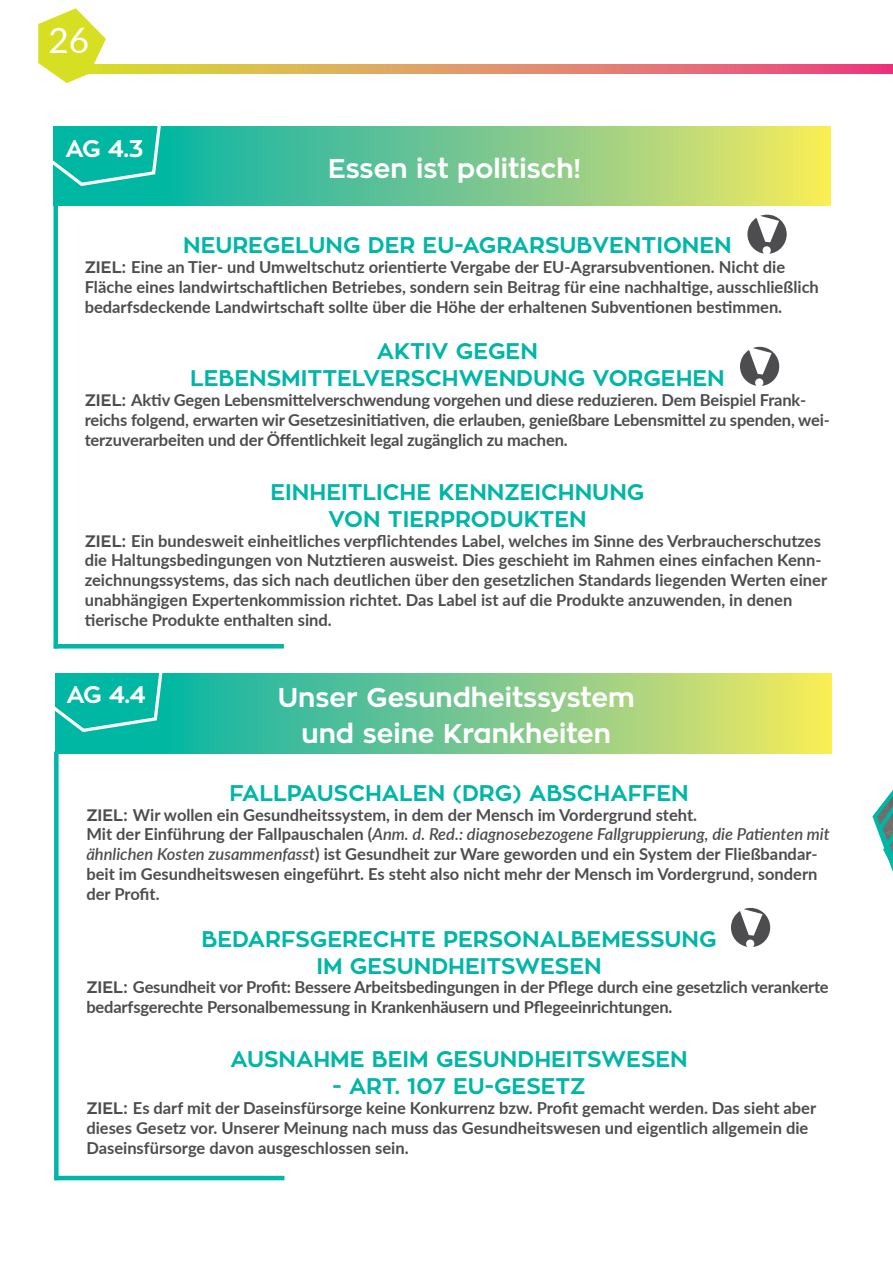
<style>
.page{position:relative;width:893px;height:1263px;background:#fff}
.page>*{position:absolute;margin:0;border:0;box-sizing:border-box;transform-origin:0 0}
.t1{font:35.1px "Lato";color:#fff}
.t2{font:700 27px/36px "Zona Pro";color:#fff;text-align:center}
.t3{font:700 24px "Zona Pro";color:#fff}
.t4{font:700 22.5px "Zona Pro";color:#00b6a7}
.t5{font:700 16.5px/19.8px "Lato";color:#4d4d4f}
.s1{font-family:"Zona Pro"}
.s2{font-weight:600;font-style:italic}
</style>
<div class="page">
<svg style="left:165px;top:65px;width:728px;height:8px;background:#e28a68"></svg>
<svg style="left:55px;top:674px;width:777px;height:79px;background:#7cca89"></svg>
<svg style="left:53px;top:648px;width:114px;height:87px"></svg>
<svg style="left:872px;top:790px;width:21px;height:82px"></svg>
<div style="left:54px;top:751px;width:5px;height:429px;background:#00b6a7"></div>
<hr style="left:54px;top:1176px;width:230px;height:4px;background:#00b6a7">
<svg style="left:53px;top:126px;width:777px;height:79px;background:#7cca89"></svg>
<div style="left:53px;top:204px;width:5px;height:444px;background:#00b6a7"></div>
<hr style="left:54px;top:644px;width:230px;height:4px;background:#00b6a7">
<svg style="left:747px;top:215px;width:40px;height:39px"></svg>
<svg style="left:740px;top:347px;width:39px;height:39px"></svg>
<svg style="left:731px;top:908px;width:39px;height:39px"></svg>
<svg style="left:38px;top:8px;width:127px;height:181px"></svg>
<h1 class="t1" style="left:49px;top:15px;width:42px">26</h1>
<h3 class="t3" style="left:65px;top:132px;width:80px">AG 4.3</h3>
<h2 class="t2" style="left:328px;top:151px;width:254px">ESSEN IST POLITISCH!</h2>
<h3 class="t4" style="left:183px;top:230px;width:442px">NEU REGELUNG DER EU-AGRARSUBVENTIONEN</h3>
<p class="t5" style="left:85px;top:256px;width:736px"><span class="s1">ZIEL:</span> Eine an Tier- und Umweltschutz orientierte Vergabe der EU-Agrarsubventionen. Nicht die<br>Fläche eines landwirtschaftlichen Betriebes, sondern sein Beitrag für eine nachhaltige, ausschließlich bedarfsdeckende Landwirtschaft sollte über die Höhe der erhaltenen Subventionen bestimmen.</p>
<h3 class="t4" style="left:377px;top:337px;width:145px">AKTIV GEGEN</h3>
<h3 class="t4" style="left:190px;top:364px;width:106px">LEBENSMITTE</h3>
<h3 class="t4" style="left:352px;top:364px;width:150px">LVERSCHWENDUN</h3>
<h3 class="t4" style="left:568px;top:364px;width:141px">G VORGEHEN</h3>
<p class="t5" style="left:85px;top:389px;width:747px"><span class="s1">ZIEL:</span> Aktiv Gegen Lebensmittelverschwendung vorgehen und diese reduzieren. Dem Beispiel Frank&shy;reichs folgend, erwarten wir Gesetzesinitiativen, die erlauben, genießbare Lebensmittel zu spenden, wei&shy;terzuverarbeiten und der Öffentlichkeit legal zugänglich zu machen.</p>
<h3 class="t4" style="left:270px;top:477px;width:201px">EINHEITLICHE KENN</h3>
<h3 class="t4" style="left:504px;top:477px;width:88px">ZEICHNUN</h3>
<h3 class="t4" style="left:627px;top:477px;width:19px">G</h3>
<h3 class="t4" style="left:328px;top:504px;width:160px">VON TIERPRODUKTEN</h3>
<p class="t5" style="left:85px;top:530px;width:744px"><span class="s1">ZIEL:</span> Ein bundesweit einheitliches verpflichtendes Label, welches im Sinne des Verbraucherschutzes die Haltungsbedingungen von Nutztieren ausweist. Dies geschieht im Rahmen eines einfachen Kenn&shy;zeichnungssystems, das sich nach deutlichen über den gesetzlichen Standards liegenden Werten einer unabhängigen Expertenkommission richtet. Das Label ist auf die Produkte anzuwenden, in denen tierische Produkte enthalten sind.</p>
<h3 class="t3" style="left:66px;top:678px;width:81px">AG 4.4</h3>
<h2 class="t2" style="left:278px;top:679px;width:358px">UNSER GESUNDHEITSSYSTEM<br>UND SEINE KRANKHEITEN</h2>
<h3 class="t4" style="left:229px;top:778px;width:443px">FALLPAUSCHALEN (DRG) ABSCHAFFEN</h3>
<p class="t5" style="left:86px;top:804px;width:745px"><span class="s1">ZIEL:</span> Wir wollen ein Gesundheitssystem, in dem der Mensch im Vordergrund steht.<br>Mit der Einführung der Fallpauschalen (<span class="s2">Anm. d. Red.: diagnosebezogene Fallgruppierung, die Patienten mit ähnlichen Kosten zusammenfasst</span>) ist Gesundheit zur Ware geworden und ein System der Fließbandar&shy;beit im Gesundheitswesen eingeführt. Es steht also nicht mehr der Mensch im Vordergrund, sondern der Profit.</p>
<h3 class="t4" style="left:201px;top:924px;width:17px">BEDA</h3>
<h3 class="t4" style="left:265px;top:924px;width:257px">RFSGERECHTE PERSONA</h3>
<h3 class="t4" style="left:557px;top:924px;width:47px">LBEME</h3>
<h3 class="t4" style="left:636px;top:924px;width:82px">SSUNG</h3>
<h3 class="t4" style="left:316px;top:951px;width:98px">IM GESUND</h3>
<h3 class="t4" style="left:448px;top:951px;width:137px">HEITSWESEN</h3>
<p class="t5" style="left:86px;top:977px;width:744px"><span class="s1">ZIEL:</span> Gesundheit vor Profit: Bessere Arbeitsbedingungen in der Pflege durch eine gesetzlich verankerte bedarfsgerechte Personalbemessung in Krankenhäusern und Pflegeeinrichtungen.</p>
<h3 class="t4" style="left:230px;top:1045px;width:171px">AUSNAHME BEIM</h3>
<h3 class="t4" style="left:436px;top:1045px;width:65px">GESUND</h3>
<h3 class="t4" style="left:534px;top:1045px;width:137px">HEITSWESEN</h3>
<h3 class="t4" style="left:333px;top:1072px;width:255px">- ART. 107 EU-GESETZ</h3>
<p class="t5" style="left:86px;top:1097px;width:731px"><span class="s1">ZIEL:</span> Es darf mit der Daseinsfürsorge keine Konkurrenz bzw. Profit gemacht werden. Das sieht aber dieses Gesetz vor. Unserer Meinung nach muss das Gesundheitswesen und eigentlich allgemein die<br>Daseinsfürsorge davon ausgeschlossen sein.</p>
</div>
